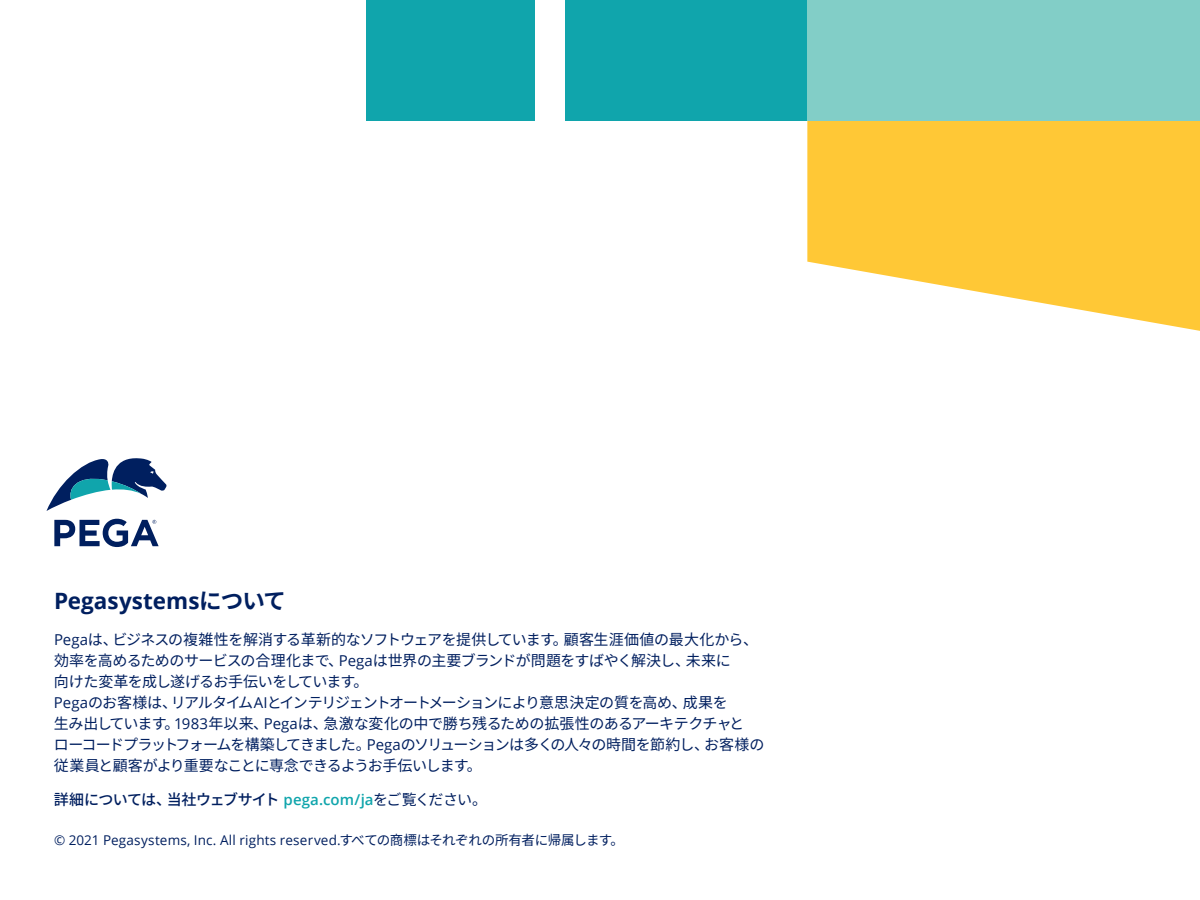
<style>
.page{position:relative;width:1200px;height:900px;background:#fff}
.page>*{position:absolute;margin:0;border:0;box-sizing:border-box;transform-origin:0 0}
.t1{font:700 22.5px "Open Sans";color:#001f5f}
.t2{font:15px/21px "Noto Sans CJ Kjp";letter-spacing:-.045em;color:#001f5f}
.t3{font:500 15px "Noto Sans CJ Kjp";letter-spacing:-.045em;color:#001f5f}
.t4{font:13.5px "Open Sans";letter-spacing:.01em;color:#001f5f}
.s1{font-family:"Noto Sans CJ Kjp"}
.s2{font-family:"Open Sans"}
.s3{font-family:"Open Sans";font-weight:600;color:#10a5ac}
.s4{font-weight:400}
</style>
<div class="page">
<svg style="left:807px;top:121px;width:393px;height:210px;fill:#ffc836"></svg>
<div style="left:566px;top:0;width:634px;height:121px;background:#10a5ac"></div>
<div style="left:367px;top:0;width:168px;height:121px;background:#10a5ac"></div>
<div style="left:807px;top:0;width:393px;height:121px;background:#82cec7"></div>
<svg style="left:46px;top:458px;width:121px;height:53px"></svg>
<svg style="left:54px;top:519px;width:105px;height:28px"></svg>
<h1 class="t1" style="left:54px;top:585px;width:234px">Pegasystems<span class="s1">について</span></h1>
<p class="t2" style="left:54px;top:629px;width:712px"><span class="s2">Pega</span>は、ビジネスの複雑性を解消する革新的なソフトウェアを提供しています。顧客生涯価値の最大化から、効率を高めるためのサービスの合理化まで、<span class="s2">Pega</span>は世界の主要ブランドが問題をすばやく解決し、未来に<br>向けた変革を成し遂げるお手伝いをしています。<br><span class="s2">Pega</span>のお客様は、リアルタイム<span class="s2">AI</span>とインテリジェントオートメーションにより意思決定の質を高め、成果を<br>生み出しています。<span class="s2">1983</span>年以来、<span class="s2">Pega</span>は、急激な変化の中で勝ち残るための拡張性のあるアーキテクチャと<br>ローコードプラットフォームを構築してきました。<span class="s2">Pega</span>のソリューションは多くの人々の時間を節約し、お客様の従業員と顧客がより重要なことに専念できるようお手伝いします。</p>
<p class="t3" style="left:54px;top:792px;width:435px">詳細については、当社ウェブサイト <span class="s3">pega.com/ja</span><span class="s4">をご覧ください。</span></p>
<p class="t4" style="left:54px;top:831px;width:572px">© 2021 Pegasystems, Inc. All rights reserved.<span class="s1">すべての商標はそれぞれの所有者に帰属します。</span></p>
</div>
